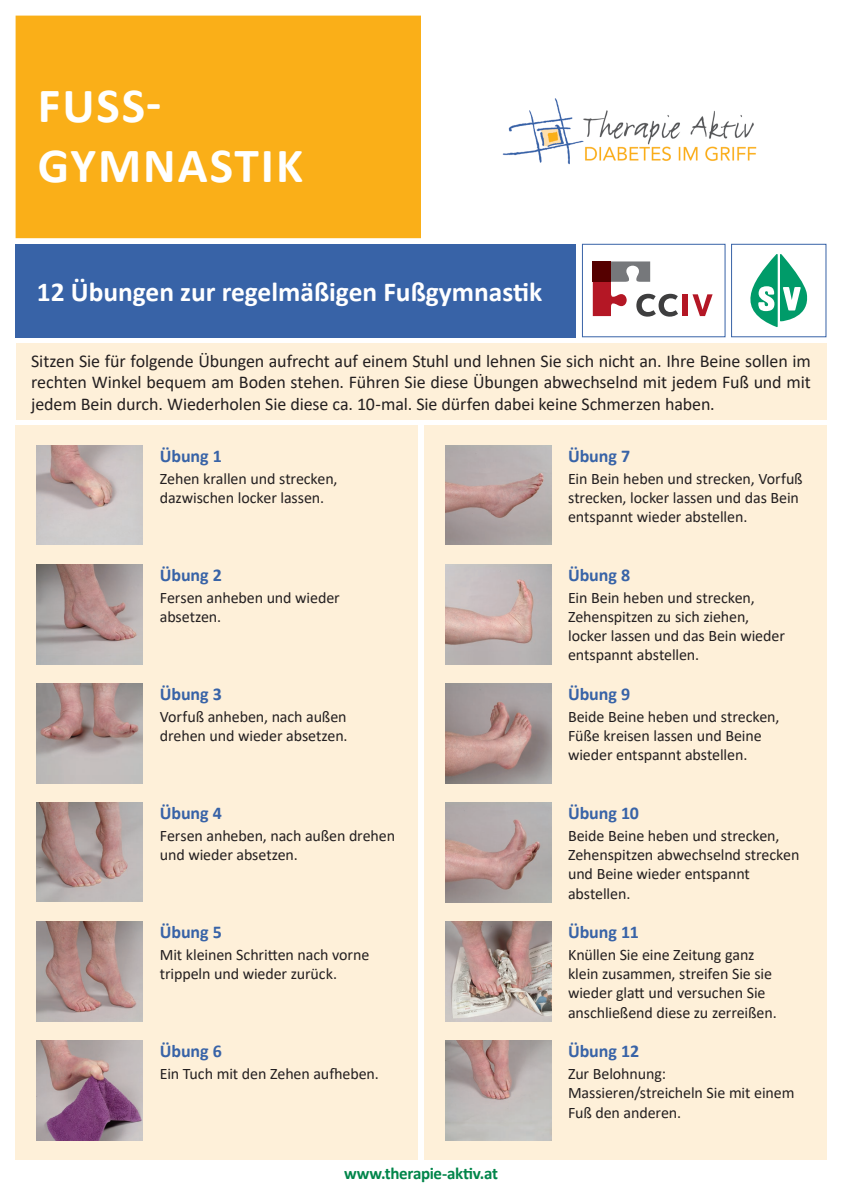
<style>
.page{position:relative;width:842px;height:1191px;background:#fff}
.page>*{position:absolute;margin:0;border:0;box-sizing:border-box;transform-origin:0 0}
.t1{font:700 49.4px/59.3px "Calibri";letter-spacing:.04em;color:#fff}
.t2{font:700 27.4px "Calibri";color:#fff}
.t3{font:18px/21.6px "Calibri";letter-spacing:-.01em;color:#231f20;text-align:justify}
.t4{font:700 18px "Calibri";letter-spacing:-.005em;color:#3863a7}
.t5{font:700 17px "Calibri";letter-spacing:-.02em;color:#00854a}
.t6{font:16px/19.2px "Calibri";letter-spacing:-.01em;color:#231f20}
</style>
<div class="page">
<div style="left:16px;top:16px;width:405px;height:222px;background:#faaf18"></div>
<img style="left:502px;top:98px;width:255px;height:66px">
<div style="left:16px;top:343px;width:810px;height:76px;background:#fef0d9"></div>
<div style="left:424px;top:425px;width:402px;height:734px;background:#fef0d9"></div>
<div style="left:16px;top:425px;width:402px;height:734px;background:#fef0d9"></div>
<img style="left:445px;top:683px;width:106px;height:100px">
<img style="left:445px;top:445px;width:106px;height:100px">
<img style="left:445px;top:564px;width:106px;height:100px">
<img style="left:445px;top:1040px;width:106px;height:100px">
<img style="left:445px;top:802px;width:106px;height:100px">
<img style="left:445px;top:921px;width:106px;height:100px">
<img style="left:37px;top:683px;width:106px;height:100px">
<img style="left:37px;top:445px;width:106px;height:100px">
<img style="left:37px;top:564px;width:106px;height:100px">
<img style="left:37px;top:1040px;width:106px;height:100px">
<img style="left:37px;top:802px;width:106px;height:99px">
<img style="left:37px;top:921px;width:106px;height:100px">
<div style="left:582px;top:244px;width:143px;height:93px;border:1px solid #3863a7"></div>
<div style="left:16px;top:244px;width:560px;height:93px;background:#3863a7"></div>
<svg style="left:731px;top:243px;width:96px;height:95px"></svg>
<div style="left:682px;top:294px;width:6px;height:22px;background:#b41725"></div>
<svg style="left:692px;top:294px;width:21px;height:22px"></svg>
<svg style="left:593px;top:261px;width:85px;height:56px"></svg>
<div style="left:593px;top:261px;width:18px;height:21px;background:#500"></div>
<h1 class="t1" style="left:38px;top:75px;width:267px">FUSS-<br>GYMNASTIK</h1>
<h2 class="t2" style="left:37px;top:272px;width:507px">12 Übungen zur regelmäßigen Fußgymnastik</h2>
<p class="t3" style="left:31px;top:349px;width:781px">Sitzen Sie für folgende Übungen aufrecht auf einem Stuhl und lehnen Sie sich nicht an. Ihre Beine sollen im rechten Winkel bequem am Boden stehen. Führen Sie diese Übungen abwechselnd mit jedem Fuß und mit jedem Bein durch. Wiederholen Sie diese ca. 10-mal. Sie dürfen dabei keine Schmerzen haben.</p>
<p class="t4" style="left:160px;top:443px;width:64px">Übung 1</p>
<p class="t6" style="left:160px;top:468px;width:179px">Zehen krallen und strecken, dazwischen locker lassen.</p>
<p class="t4" style="left:160px;top:562px;width:64px">Übung 2</p>
<p class="t6" style="left:160px;top:587px;width:181px">Fersen anheben und wieder absetzen.</p>
<p class="t4" style="left:160px;top:681px;width:64px">Übung 3</p>
<p class="t6" style="left:160px;top:706px;width:189px">Vorfuß anheben, nach außen drehen und wieder absetzen.</p>
<p class="t4" style="left:160px;top:800px;width:64px">Übung 4</p>
<p class="t6" style="left:160px;top:825px;width:237px">Fersen anheben, nach außen drehen und wieder absetzen.</p>
<p class="t4" style="left:160px;top:919px;width:64px">Übung 5</p>
<p class="t6" style="left:160px;top:944px;width:211px">Mit kleinen Schritten nach vorne trippeln und wieder zurück.</p>
<p class="t4" style="left:160px;top:1038px;width:64px">Übung 6</p>
<p class="t6" style="left:160px;top:1063px;width:220px">Ein Tuch mit den Zehen aufheben.</p>
<p class="t5" style="left:344px;top:1161px;width:155px">www.therapie-aktiv.at</p>
<p class="t4" style="left:568px;top:443px;width:64px">Übung 7</p>
<p class="t6" style="left:568px;top:468px;width:236px">Ein Bein heben und strecken, Vorfuß strecken, locker lassen und das Bein entspannt wieder abstellen.</p>
<p class="t4" style="left:568px;top:562px;width:64px">Übung 8</p>
<p class="t6" style="left:568px;top:587px;width:218px">Ein Bein heben und strecken,<br>Zehenspitzen zu sich ziehen, locker lassen und das Bein wieder entspannt abstellen.</p>
<p class="t4" style="left:568px;top:681px;width:64px">Übung 9</p>
<p class="t6" style="left:568px;top:706px;width:213px">Beide Beine heben und strecken,<br>Füße kreisen lassen und Beine wieder entspannt abstellen.</p>
<p class="t4" style="left:568px;top:800px;width:72px">Übung 10</p>
<p class="t6" style="left:568px;top:825px;width:233px">Beide Beine heben und strecken,<br>Zehenspitzen abwechselnd strecken und Beine wieder entspannt abstellen.</p>
<p class="t4" style="left:568px;top:919px;width:72px">Übung 11</p>
<p class="t6" style="left:568px;top:944px;width:210px">Knüllen Sie eine Zeitung ganz klein zusammen, streifen Sie sie wieder glatt und versuchen Sie anschließend diese zu zerreißen.</p>
<p class="t4" style="left:568px;top:1038px;width:73px">Übung 12</p>
<p class="t6" style="left:568px;top:1063px;width:228px">Zur Belohnung:<br>Massieren/streicheln Sie mit einem<br>Fuß den anderen.</p>
</div>
